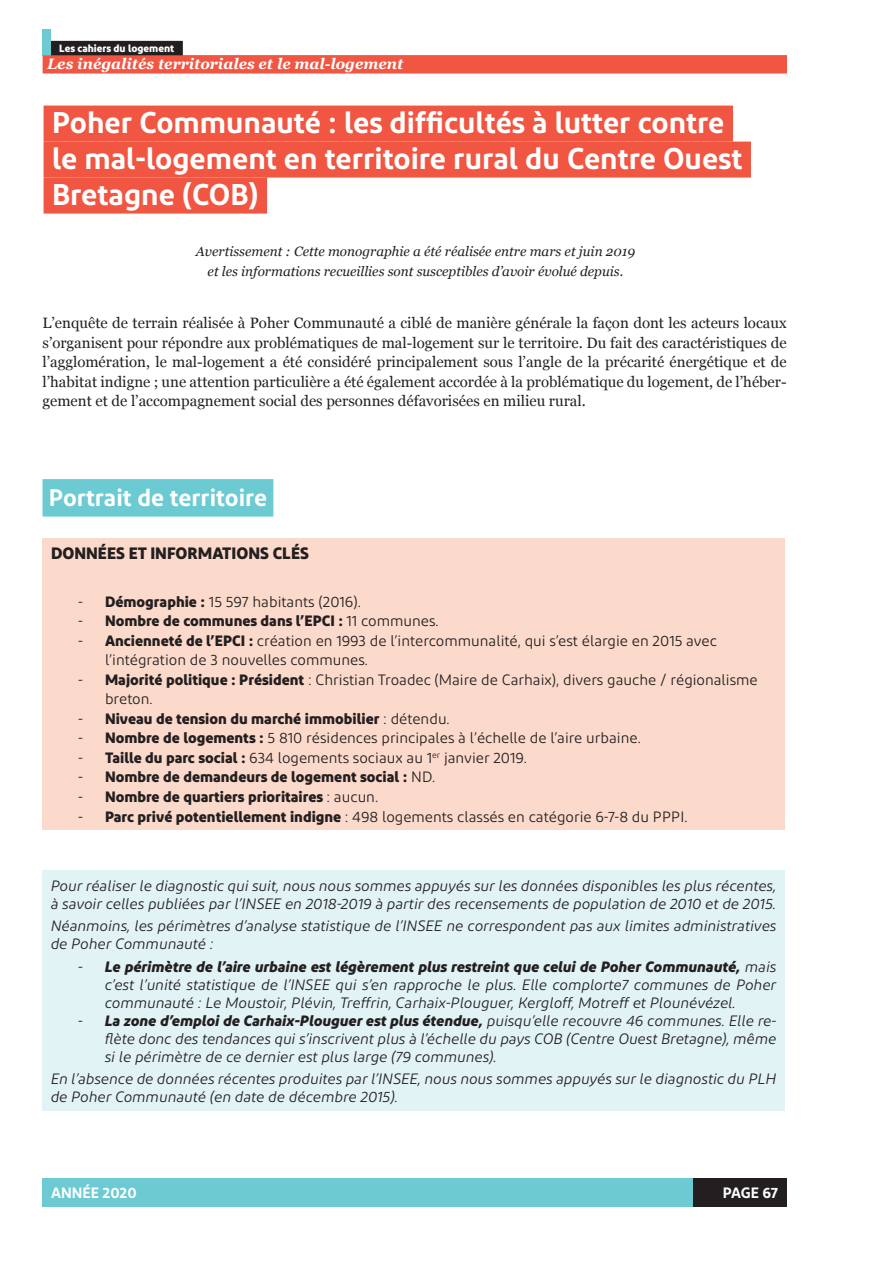
<style>
.page{position:relative;width:893px;height:1263px;background:#fff}
.page>*{position:absolute;margin:0;border:0;box-sizing:border-box;transform-origin:0 0}
.H1{font:600 30px "Diodrum";color:#fff}
.t1{font:600 24px "Diodrum";color:#fff}
.t2{font:700 16.5px "Diodrum";color:#231f20}
.t3{font:italic 15px/18px "Diodrum";color:#231f20}
.t4{font:15px/19.5px "Georgia";color:#231f20;text-align:justify}
.t5{font:15px/19.5px "Diodrum";color:#231f20}
.t6{font:700 15px "Diodrum";color:#231f20}
.t7{font:italic 700 15px "Georgia";color:#fff}
.t8{font:600 15px "Diodrum";color:#fff}
.t9{font:italic 13.5px "Georgia";color:#231f20}
.t10{font:700 10.5px "Diodrum";color:#fff}
.s1{font-weight:700}
.s2{font-weight:400}
.s3{font-style:normal}
</style>
<div class="page">
<div style="left:43px;top:1178px;width:744px;height:29px;background:#6ccad3"></div>
<div style="left:693px;top:1178px;width:94px;height:29px;background:#231f20"></div>
<div style="left:43px;top:871px;width:742px;height:240px;background:#e1f3f5"></div>
<div style="left:43px;top:479px;width:230px;height:38px;background:#6ccad3"></div>
<div style="left:43px;top:538px;width:742px;height:292px;background:#fcdacb"></div>
<div style="left:44px;top:106px;width:689px;height:36px;background:#f05641"></div>
<div style="left:44px;top:142px;width:707px;height:36px;background:#f05641"></div>
<div style="left:44px;top:178px;width:223px;height:36px;background:#f05641"></div>
<div style="left:51px;top:41px;width:132px;height:15px;background:#231f20"></div>
<div style="left:43px;top:29px;width:8px;height:27px;background:#6ccad3"></div>
<div style="left:43px;top:55px;width:744px;height:18px;background:#f05641"></div>
<p class="t10" style="left:59px;top:41px;width:116px">Les cahiers du logement</p>
<p class="t7" style="left:47px;top:53px;width:358px">Les inégalités territoriales et le mal-logement</p>
<p class="H1" style="left:52px;top:103px;width:674px">Poher Communauté : les difficultés à lutter contre</p>
<p class="H1" style="left:52px;top:139px;width:692px">le mal-logement en territoire rural du Centre Ouest</p>
<p class="H1" style="left:52px;top:175px;width:208px">Bretagne (COB)</p>
<p class="t9" style="left:196px;top:241px;width:441px">Avertissement : Cette monographie a été réalisée entre mars et juin 2019</p>
<p class="t9" style="left:208px;top:262px;width:417px">et les informations recueillies sont susceptibles d’avoir évolué depuis.</p>
<p class="t4" style="left:43px;top:313px;width:746px">L’enquête de terrain réalisée à Poher Communauté a ciblé de manière générale la façon dont les acteurs locaux s’organisent pour répondre aux problématiques de mal-logement sur le territoire. Du fait des caractéristiques de l’agglomération, le mal-logement a été considéré principalement sous l’angle de la précarité énergétique et de l’habitat indigne ; une attention particulière a été également accordée à la problématique du logement, de l’héber&shy;gement et de l’accompagnement social des personnes défavorisées en milieu rural.</p>
<h2 class="t1" style="left:49px;top:482px;width:220px">Portrait de territoire</h2>
<p class="t2" style="left:51px;top:542px;width:259px">DONNÉES ET INFORMATIONS CLÉS</p>
<p class="t5" style="left:78px;top:592px;width:284px">- <span class="s1">Démographie :</span> 15 597 habitants (2016).</p>
<p class="t6" style="left:78px;top:611px;width:362px"><span class="s2">-</span> Nombre de communes dans l’EPCI : <span class="s2">11 communes.</span></p>
<p class="t5" style="left:105px;top:631px;width:613px;text-indent:-27px">- <span class="s1">Ancienneté de l’EPCI :</span> création en 1993 de l’intercommunalité, qui s’est élargie en 2015 avec l’intégration de 3 nouvelles communes.</p>
<p class="t5" style="left:105px;top:670px;width:654px;text-indent:-27px">- <span class="s1">Majorité politique : Président</span> : Christian Troadec (Maire de Carhaix), divers gauche / régionalisme breton.</p>
<p class="t6" style="left:78px;top:709px;width:373px"><span class="s2">-</span> Niveau de tension du marché immobilier <span class="s2">: détendu.</span></p>
<p class="t5" style="left:78px;top:728px;width:564px">- <span class="s1">Nombre de logements :</span> 5 810 résidences principales à l’échelle de l’aire urbaine.</p>
<p class="t5" style="left:78px;top:748px;width:450px">- <span class="s1">Taille du parc social :</span> 634 logements sociaux au 1<sup>er</sup> janvier 2019.</p>
<p class="t6" style="left:78px;top:767px;width:359px"><span class="s2">-</span> Nombre de demandeurs de logement social : <span class="s2">ND.</span></p>
<p class="t6" style="left:78px;top:787px;width:302px"><span class="s2">-</span> Nombre de quartiers prioritaires <span class="s2">: aucun.</span></p>
<p class="t5" style="left:78px;top:806px;width:611px">- <span class="s1">Parc privé potentiellement indigne</span> : 498 logements classés en catégorie 6-7-8 du PPPI.</p>
<p class="t3" style="left:51px;top:876px;width:727px">Pour réaliser le diagnostic qui suit, nous nous sommes appuyés sur les données disponibles les plus récentes, à savoir celles publiées par l’INSEE en 2018-2019 à partir des recensements de population de 2010 et de 2015.</p>
<p class="t3" style="left:51px;top:917px;width:727px">Néanmoins, les périmètres d’analyse statistique de l’INSEE ne correspondent pas aux limites administratives de Poher Communauté :</p>
<p class="t3" style="left:105px;top:957px;width:673px;text-align:justify;text-indent:-27px"><span class="s3">-</span> <span class="s1">Le périmètre de l’aire urbaine est légèrement plus restreint que celui de Poher Communauté,</span> mais c’est l’unité statistique de l’INSEE qui s’en rapproche le plus. Elle complorte7 communes de Poher communauté : Le Moustoir, Plévin, Treffrin, Carhaix-Plouguer, Kergloff, Motreff et Plounévézel.</p>
<p class="t3" style="left:105px;top:1011px;width:673px;text-align:justify;text-indent:-27px"><span class="s3">-</span> <span class="s1">La zone d’emploi de Carhaix-Plouguer est plus étendue,</span> puisqu’elle recouvre 46 communes. Elle re&shy;flète donc des tendances qui s’inscrivent plus à l’échelle du pays COB (Centre Ouest Bretagne), même si le périmètre de ce dernier est plus large (79 communes).</p>
<p class="t3" style="left:51px;top:1070px;width:727px">En l’absence de données récentes produites par l’INSEE, nous nous sommes appuyés sur le diagnostic du PLH de Poher Communauté (en date de décembre 2015).</p>
<p class="t8" style="left:51px;top:1183px;width:87px">ANNÉE 2020</p>
<p class="t8" style="left:723px;top:1183px;width:57px">PAGE 67</p>
</div>
